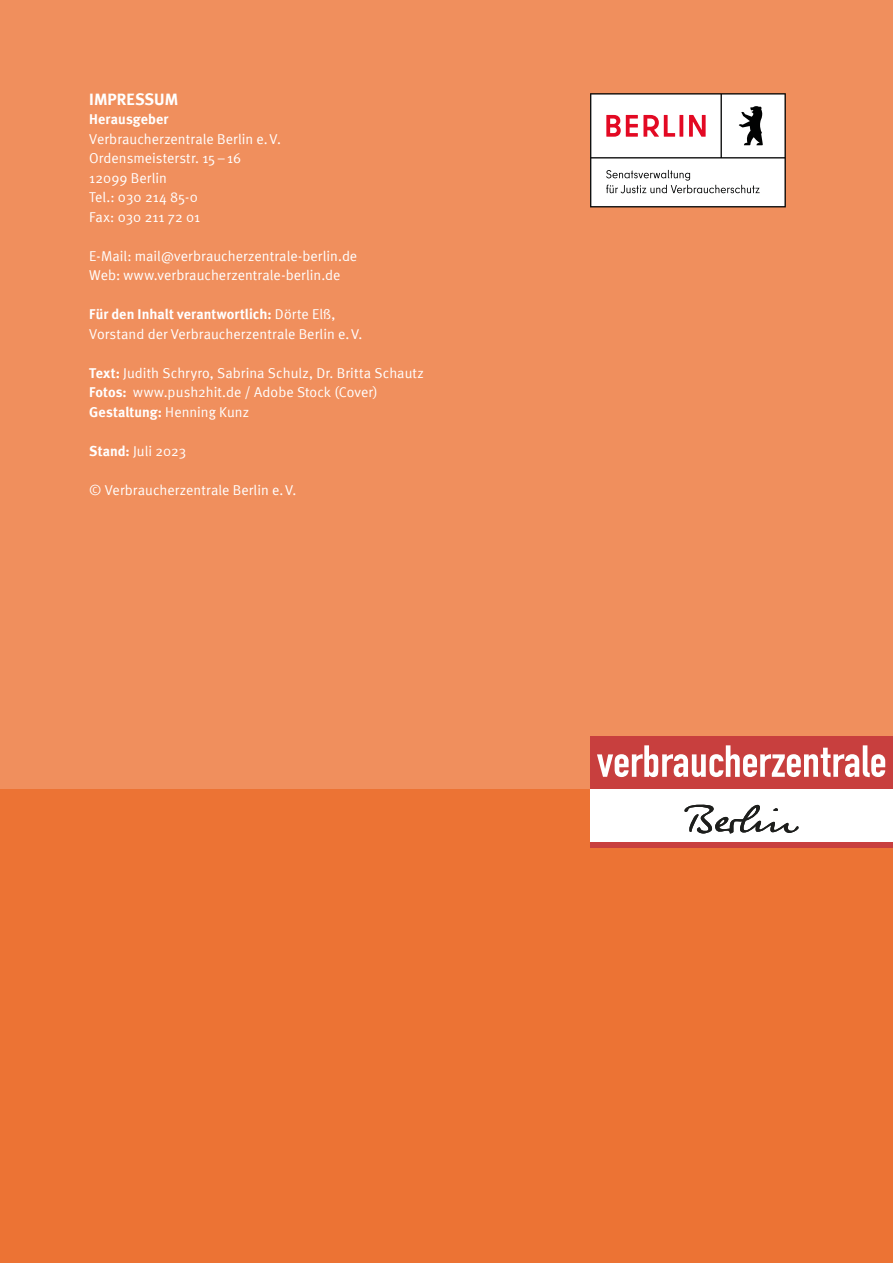
<style>
.page{position:relative;width:893px;height:1263px;background:#f08f5d}
.page>*{position:absolute;margin:0;border:0;box-sizing:border-box;transform-origin:0 0}
.Ü2{font:700 16.5px "Meta";letter-spacing:.005em;color:#fff}
.t1{font:14.25px/19.5px "Meta Normal";letter-spacing:.005em;color:#fff}
.t2{font:700 14.25px "Meta";letter-spacing:.01em;color:#fff}
.s1{font-family:"Meta";font-weight:700}
.s2{font-family:"Meta Normal";font-weight:400}
</style>
<div class="page">
<div style="left:0;top:789px;width:893px;height:474px;background:#ec7334"></div>
<div style="left:590px;top:736px;width:303px;height:53px;background:#c83f3e"></div>
<svg style="left:597px;top:745px;width:288px;height:32px"></svg>
<div style="left:590px;top:789px;width:303px;height:54px;background:#fff"></div>
<div style="left:590px;top:843px;width:303px;height:5px;background:#c83f3e"></div>
<svg style="left:684px;top:804px;width:114px;height:29px"></svg>
<svg style="left:590px;top:93px;width:196px;height:114px;background:#e6dcdd"></svg>
<p class="Ü2" style="left:89px;top:89px;width:90px">IMPRESSUM</p>
<p class="t2" style="left:89px;top:111px;width:81px">Herausgeber</p>
<p class="t1" style="left:89px;top:129px;width:193px">Verbraucherzentrale Berlin e.V.</p>
<p class="t1" style="left:89px;top:148px;width:153px">Ordensmeisterstr. 15–16</p>
<p class="t1" style="left:89px;top:168px;width:79px">12099 Berlin</p>
<p class="t1" style="left:89px;top:187px;width:110px">Tel.: 030 214 85-0</p>
<p class="t1" style="left:89px;top:207px;width:113px">Fax: 030 211 72 01</p>
<p class="t1" style="left:89px;top:246px;width:269px">E-Mail: mail@verbraucherzentrale-berlin.de</p>
<p class="t1" style="left:89px;top:265px;width:253px">Web: www.verbraucherzentrale-berlin.de</p>
<p class="t1" style="left:89px;top:304px;width:275px"><span class="s1">Für den Inhalt verantwortlich:</span> Dörte Elß,<br>Vorstand der Verbraucherzentrale Berlin e.V.</p>
<p class="t1" style="left:89px;top:363px;width:336px"><span class="s1">Text:</span> Judith Schryro, Sabrina Schulz, Dr. Britta Schautz</p>
<p class="t1" style="left:89px;top:382px;width:290px"><span class="s1">Fotos:</span> www.push2hit.de / Adobe Stock (Cover)</p>
<p class="t2" style="left:89px;top:403px;width:161px">Gestaltung: <span class="s2">Henning Kunz</span></p>
<p class="t1" style="left:89px;top:441px;width:98px"><span class="s1">Stand:</span> Juli 2023</p>
<p class="t1" style="left:89px;top:480px;width:209px">© Verbraucherzentrale Berlin e.V.</p>
</div>
